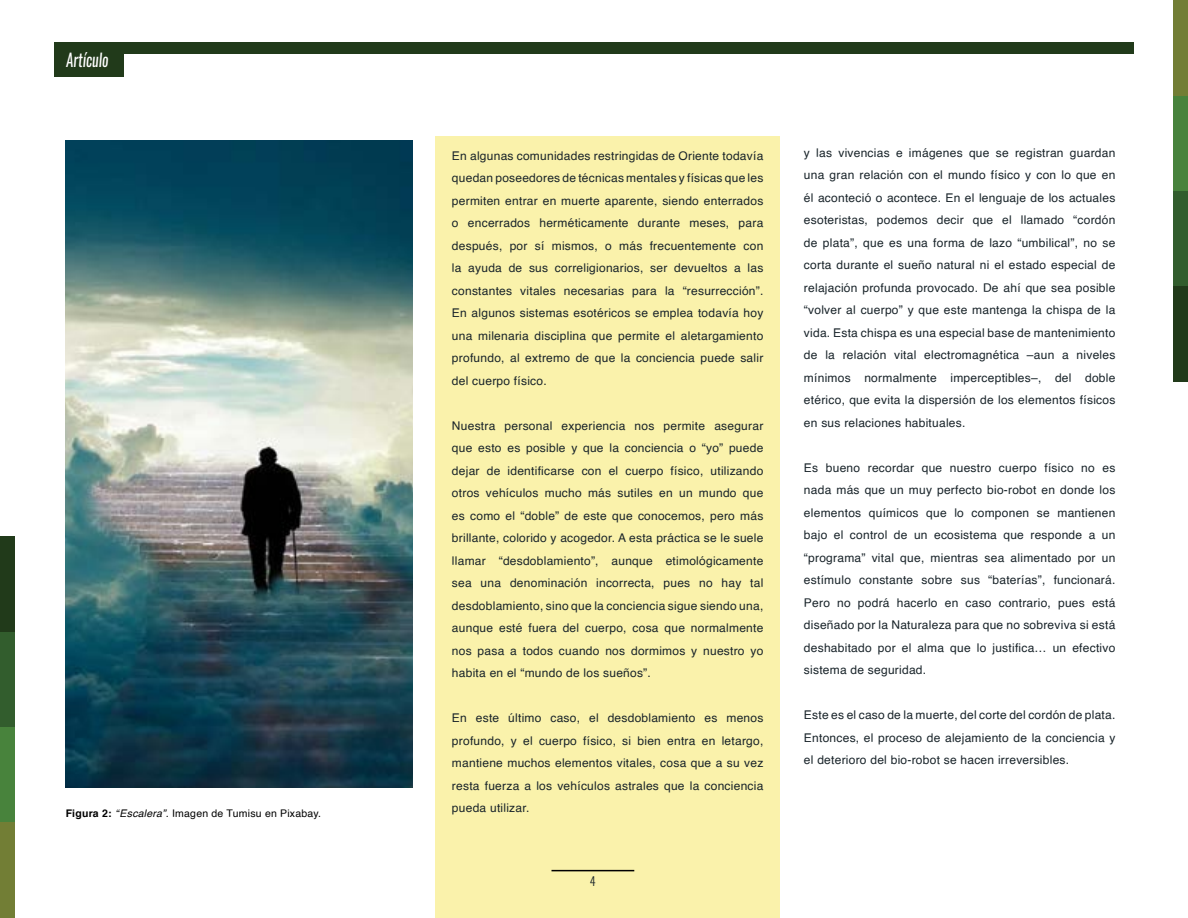
<style>
.page{position:relative;width:1188px;height:918px;background:#fff}
.page>*{position:absolute;margin:0;border:0;box-sizing:border-box;transform-origin:0 0}
.t1{font:italic 17.7px "Oswald";color:#fff;scale:.85 1}
.t2{font:12px/22.5px "Helvetica";letter-spacing:.02em;color:#182329;text-align:justify}
.t3{font:300 12px "Oswald";color:#182329}
.t4{font:10.5px "Helvetica";letter-spacing:.02em;color:#000}
.s1{font-weight:700}
.s2{font-style:italic}
</style>
<div class="page">
<div style="left:435px;top:136px;width:345px;height:782px;background:#faf2ab"></div>
<div style="left:54px;top:43px;width:1080px;height:11px;background:#213a1a"></div>
<div style="left:54px;top:54px;width:69px;height:22px;background:#213a1a"></div>
<hr style="left:552px;top:870px;width:82px;height:1px;background:#000">
<div style="left:0;top:537px;width:15px;height:95px;background:#213a1a"></div>
<div style="left:0;top:632px;width:15px;height:95px;background:#325d2d"></div>
<div style="left:0;top:727px;width:15px;height:96px;background:#48833c"></div>
<div style="left:0;top:823px;width:15px;height:95px;background:#727e35"></div>
<div style="left:1173px;top:286px;width:15px;height:95px;background:#213a1a"></div>
<div style="left:1173px;top:191px;width:15px;height:95px;background:#325d2d"></div>
<div style="left:1173px;top:95px;width:15px;height:96px;background:#48833c"></div>
<div style="left:1173px;top:0;width:15px;height:95px;background:#727e35"></div>
<img style="left:65px;top:140px;width:347px;height:647px">
<h1 class="t1" style="left:66px;top:48px;width:51px">Artículo</h1>
<p class="t4" style="left:66px;top:805px;width:257px"><span class="s1">Figura 2:</span> <span class="s2">“Escalera”.</span> Imagen de Tumisu en Pixabay.</p>
<p class="t2" style="left:452px;top:145px;width:313px">En algunas comunidades restringidas de Oriente todavía quedan poseedores de técnicas mentales y físicas que les permiten entrar en muerte aparente, siendo enterrados o encerrados herméticamente durante meses, para después, por sí mismos, o más frecuentemente con la ayuda de sus correligionarios, ser devueltos a las constantes vitales necesarias para la “resurrección”.<br>En algunos sistemas esotéricos se emplea todavía hoy una milenaria disciplina que permite el aletargamiento profundo, al extremo de que la conciencia puede salir del cuerpo físico.</p>
<p class="t2" style="left:452px;top:415px;width:313px">Nuestra personal experiencia nos permite asegurar que esto es posible y que la conciencia o “yo” puede dejar de identificarse con el cuerpo físico, utilizando otros vehículos mucho más sutiles en un mundo que es como el “doble” de este que conocemos, pero más brillante, colorido y acogedor. A esta práctica se le suele llamar “desdoblamiento”, aunque etimológicamente sea una denominación incorrecta, pues no hay tal desdoblamiento, sino que la conciencia sigue siendo una, aunque esté fuera del cuerpo, cosa que normalmente nos pasa a todos cuando nos dormimos y nuestro yo habita en el “mundo de los sueños”.</p>
<p class="t2" style="left:452px;top:707px;width:313px">En este último caso, el desdoblamiento es menos profundo, y el cuerpo físico, si bien entra en letargo, mantiene muchos elementos vitales, cosa que a su vez resta fuerza a los vehículos astrales que la conciencia pueda utilizar.</p>
<p class="t3" style="left:590px;top:873px;width:7px">4</p>
<p class="t2" style="left:804px;top:142px;width:313px">y las vivencias e imágenes que se registran guardan una gran relación con el mundo físico y con lo que en él aconteció o acontece. En el lenguaje de los actuales esoteristas, podemos decir que el llamado “cordón de plata”, que es una forma de lazo “umbilical”, no se corta durante el sueño natural ni el estado especial de relajación profunda provocado. De ahí que sea posible “volver al cuerpo” y que este mantenga la chispa de la vida. Esta chispa es una especial base de mantenimiento de la relación vital electromagnética –aun a niveles mínimos normalmente imperceptibles–, del doble etérico, que evita la dispersión de los elementos físicos en sus relaciones habituales.</p>
<p class="t2" style="left:804px;top:457px;width:313px">Es bueno recordar que nuestro cuerpo físico no es nada más que un muy perfecto bio-robot en donde los elementos químicos que lo componen se mantienen bajo el control de un ecosistema que responde a un “programa” vital que, mientras sea alimentado por un estímulo constante sobre sus “baterías”, funcionará.<br>Pero no podrá hacerlo en caso contrario, pues está diseñado por la Naturaleza para que no sobreviva si está deshabitado por el alma que lo justifica… un efectivo sistema de seguridad.</p>
<p class="t2" style="left:804px;top:704px;width:313px">Este es el caso de la muerte, del corte del cordón de plata.<br>Entonces, el proceso de alejamiento de la conciencia y el deterioro del bio-robot se hacen irreversibles.</p>
</div>
